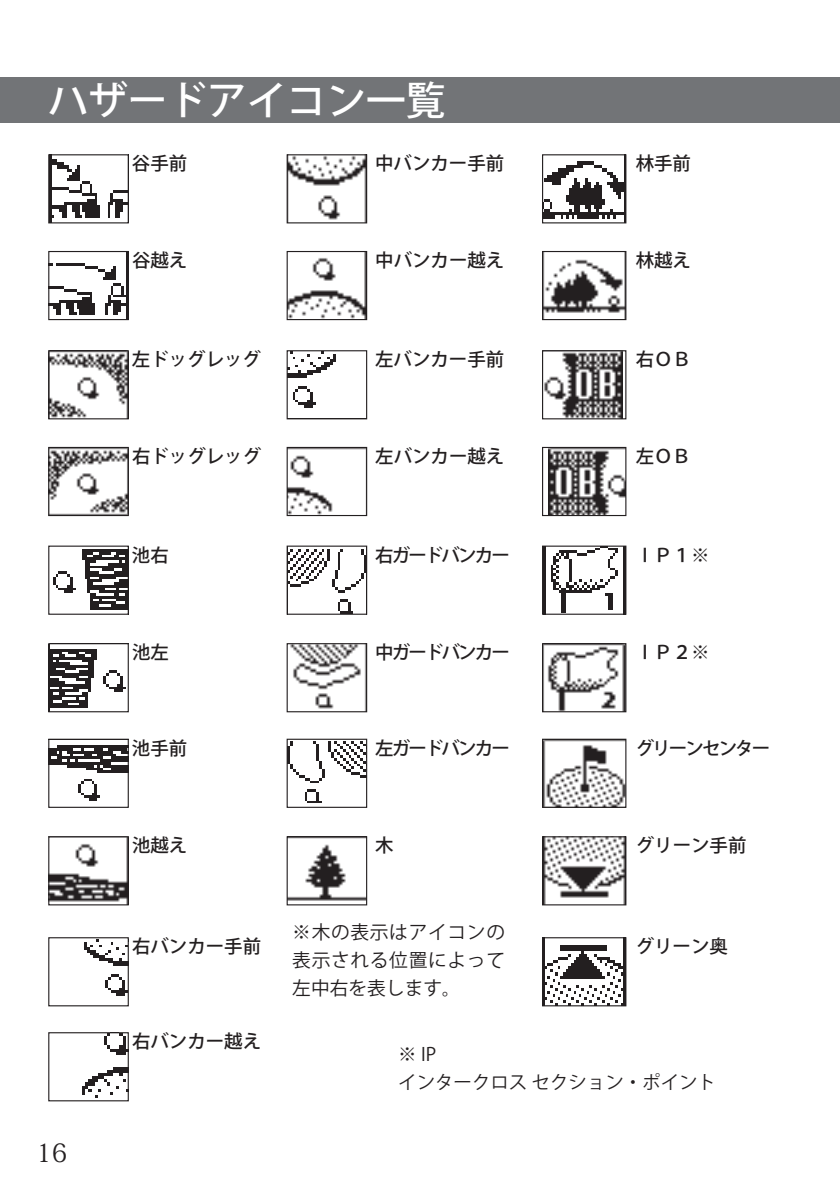
<style>
.page{position:relative;width:840px;height:1191px;background:#fff}
.page>*{position:absolute;margin:0;border:0;box-sizing:border-box;transform-origin:0 0}
.t1{font:500 39.6px "Koz Go Pro";color:#fff}
.t2{font:25.6px "Koz Min Pro";color:#231f20}
.t3{font:18.8px/28.4px "Koz Go Pro";letter-spacing:.035em;color:#231f20;text-align:justify}
.t4{font:500 18.4px "Koz Go Pro";color:#231f20}
.t5{font:500 18.4px "Koz Go Pro";letter-spacing:-.1em;color:#231f20}
.t6{font:18.4px/28.4px "Koz Go Pro";color:#231f20}
.s1{font-family:"Koz Min Pro";font-weight:400}
.s2{font-weight:500;font-size:17.2px}
.s3{font-family:"Koz Min Pro"}
</style>
<div class="page">
<div style="left:0;top:77px;width:839px;height:45px;background:#727477"></div>
<img style="left:50px;top:156px;width:77px;height:65px">
<div style="left:48px;top:154px;width:81px;height:69px;border:1px solid #231f20"></div>
<img style="left:288px;top:156px;width:77px;height:65px">
<div style="left:286px;top:154px;width:81px;height:69px;border:1px solid #231f20"></div>
<img style="left:53px;top:549px;width:74px;height:61px">
<div style="left:48px;top:545px;width:81px;height:70px;border:1px solid #231f20"></div>
<img style="left:288px;top:549px;width:77px;height:64px">
<div style="left:286px;top:545px;width:81px;height:70px;border:1px solid #231f20"></div>
<img style="left:548px;top:449px;width:76px;height:65px">
<div style="left:541px;top:447px;width:85px;height:69px;border:1px solid #231f20"></div>
<img style="left:50px;top:352px;width:77px;height:65px">
<div style="left:48px;top:350px;width:81px;height:69px;border:1px solid #231f20"></div>
<img style="left:288px;top:352px;width:48px;height:56px">
<div style="left:286px;top:350px;width:81px;height:69px;border:1px solid #231f20"></div>
<img style="left:543px;top:253px;width:81px;height:65px">
<div style="left:541px;top:251px;width:85px;height:69px;border:1px solid #231f20"></div>
<img style="left:50px;top:745px;width:77px;height:56px">
<div style="left:48px;top:738px;width:81px;height:70px;border:1px solid #231f20"></div>
<img style="left:288px;top:741px;width:77px;height:62px">
<div style="left:286px;top:738px;width:81px;height:70px;border:1px solid #231f20"></div>
<img style="left:543px;top:740px;width:81px;height:66px">
<div style="left:541px;top:738px;width:85px;height:70px;border:1px solid #231f20"></div>
<img style="left:84px;top:939px;width:43px;height:57px">
<div style="left:48px;top:937px;width:81px;height:69px;border:1px solid #231f20"></div>
<img style="left:288px;top:838px;width:77px;height:63px">
<div style="left:286px;top:836px;width:81px;height:69px;border:1px solid #231f20"></div>
<img style="left:543px;top:939px;width:81px;height:65px">
<div style="left:541px;top:937px;width:85px;height:69px;border:1px solid #231f20"></div>
<img style="left:50px;top:253px;width:77px;height:65px">
<div style="left:48px;top:251px;width:81px;height:69px;border:1px solid #231f20"></div>
<img style="left:288px;top:253px;width:77px;height:65px">
<div style="left:286px;top:251px;width:81px;height:69px;border:1px solid #231f20"></div>
<img style="left:543px;top:156px;width:81px;height:65px">
<div style="left:541px;top:154px;width:85px;height:69px;border:1px solid #231f20"></div>
<img style="left:50px;top:649px;width:76px;height:59px">
<div style="left:48px;top:643px;width:81px;height:69px;border:1px solid #231f20"></div>
<img style="left:290px;top:645px;width:75px;height:65px">
<div style="left:286px;top:643px;width:81px;height:69px;border:1px solid #231f20"></div>
<img style="left:543px;top:547px;width:81px;height:66px">
<div style="left:541px;top:545px;width:85px;height:70px;border:1px solid #231f20"></div>
<img style="left:50px;top:449px;width:77px;height:65px">
<div style="left:48px;top:447px;width:81px;height:69px;border:1px solid #231f20"></div>
<img style="left:288px;top:449px;width:77px;height:65px">
<div style="left:286px;top:447px;width:81px;height:69px;border:1px solid #231f20"></div>
<img style="left:543px;top:352px;width:79px;height:65px">
<div style="left:541px;top:350px;width:85px;height:69px;border:1px solid #231f20"></div>
<img style="left:50px;top:838px;width:77px;height:65px">
<div style="left:48px;top:836px;width:81px;height:69px;border:1px solid #231f20"></div>
<img style="left:543px;top:645px;width:81px;height:65px">
<div style="left:541px;top:643px;width:85px;height:69px;border:1px solid #231f20"></div>
<img style="left:543px;top:838px;width:81px;height:65px">
<div style="left:541px;top:836px;width:85px;height:69px;border:1px solid #231f20"></div>
<img style="left:82px;top:1034px;width:45px;height:64px">
<div style="left:48px;top:1032px;width:81px;height:69px;border:1px solid #231f20"></div>
<h1 class="t1" style="left:48px;top:75px;width:398px">ハザードアイコン一覧</h1>
<p class="t4" style="left:132px;top:152px;width:57px">谷手前</p>
<p class="t4" style="left:375px;top:152px;width:130px">中バンカー手前</p>
<p class="t4" style="left:635px;top:152px;width:57px">林手前</p>
<p class="t4" style="left:132px;top:249px;width:57px">谷越え</p>
<p class="t4" style="left:375px;top:249px;width:130px">中バンカー越え</p>
<p class="t4" style="left:635px;top:249px;width:57px">林越え</p>
<p class="t4" style="left:132px;top:348px;width:130px">左ドッグレッグ</p>
<p class="t4" style="left:375px;top:348px;width:130px">左バンカー手前</p>
<p class="t4" style="left:635px;top:348px;width:57px">右ＯＢ</p>
<p class="t4" style="left:132px;top:444px;width:130px">右ドッグレッグ</p>
<p class="t4" style="left:375px;top:444px;width:130px">左バンカー越え</p>
<p class="t4" style="left:635px;top:444px;width:57px">左ＯＢ</p>
<p class="t4" style="left:132px;top:543px;width:38px">池右</p>
<p class="t5" style="left:375px;top:543px;width:136px">右ガードバンカー</p>
<p class="t4" style="left:635px;top:543px;width:75px">ＩＰ１<span class="s1">※</span></p>
<p class="t4" style="left:132px;top:641px;width:38px">池左</p>
<p class="t5" style="left:375px;top:641px;width:136px">中ガードバンカー</p>
<p class="t4" style="left:635px;top:641px;width:75px">ＩＰ２<span class="s1">※</span></p>
<p class="t4" style="left:132px;top:736px;width:57px">池手前</p>
<p class="t5" style="left:375px;top:736px;width:136px">左ガードバンカー</p>
<p class="t5" style="left:635px;top:736px;width:136px">グリーンセンター</p>
<h2 class="t2" style="left:36px;top:1134px;width:33px">16</h2>
<p class="t4" style="left:132px;top:834px;width:57px">池越え</p>
<p class="t4" style="left:132px;top:935px;width:130px">右バンカー手前</p>
<p class="t4" style="left:132px;top:1029px;width:130px">右バンカー越え</p>
<p class="t4" style="left:375px;top:834px;width:20px">木</p>
<p class="t3" style="left:292px;top:918px;width:214px">※木の表示はアイコンの表示される位置によって左中右を表します<span class="s2">。</span></p>
<p class="t4" style="left:635px;top:834px;width:112px">グリーン手前</p>
<p class="t4" style="left:635px;top:935px;width:94px">グリーン奥</p>
<p class="t6" style="left:398px;top:1040px;width:319px"><span class="s3">※</span> IP<br>インタークロス セクション・ポイント</p>
</div>
